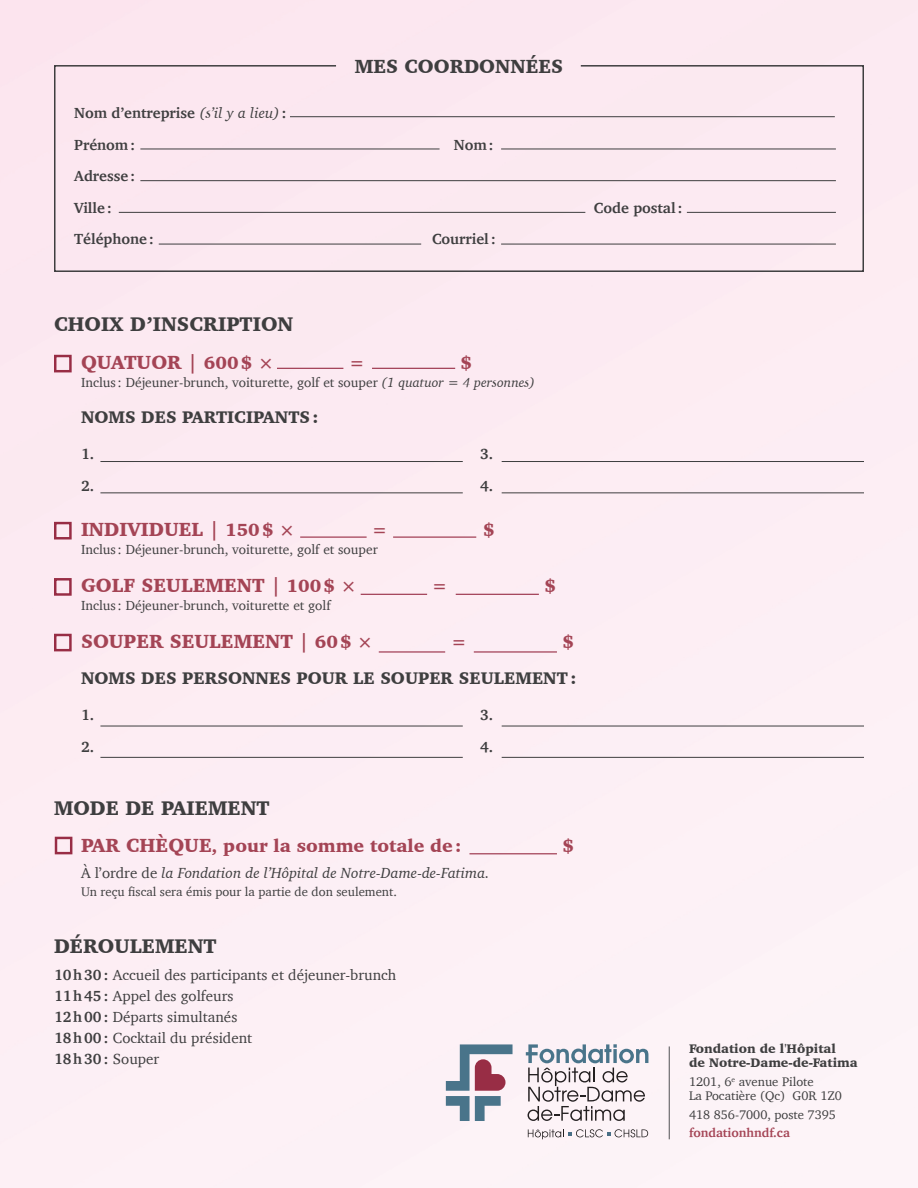
<style>
.page{position:relative;width:918px;height:1188px;background:#fff}
.page>*{position:absolute;margin:0;border:0;box-sizing:border-box;transform-origin:0 0}
.t1{font:900 20.25px "Charter";color:#3e3e3f}
.t2{font:900 19.5px "Charter";color:#a44455}
.t3{font:900 19.5px "Charter";color:#3e3e3f}
.t4{font:900 18px "Charter";color:#a44455}
.t5{font:900 17.25px "Charter";color:#3e3e3f}
.t6{font:15px "Charter";color:#3e3e3f}
.t7{font:700 15px "Charter";color:#3e3e3f}
.t8{font:italic 15px "Charter";color:#3e3e3f}
.t9{font:13.5px "Charter";color:#3e3e3f}
.t10{font:12.75px/14.2px "Charter";color:#3e3e3f}
.t11{font:900 12.75px/14.2px "Charter";color:#3e3e3f}
.t12{font:700 12.75px "Charter";color:#a44455}
.s1{font-weight:400;font-style:italic}
.s2{font-size:18px}
.s3{font-style:italic}
.s4{font-size:19.5px}
.s5{font-style:normal}
.s6{font-weight:700}
.s7{font-weight:400}
</style>
<div class="page">
<hr style="left:100px;top:726px;width:363px;height:1px;background:#3e3e3f">
<hr style="left:100px;top:461px;width:363px;height:1px;background:#3e3e3f">
<hr style="left:502px;top:726px;width:362px;height:1px;background:#3e3e3f">
<hr style="left:502px;top:461px;width:362px;height:1px;background:#3e3e3f">
<hr style="left:100px;top:757px;width:363px;height:1px;background:#3e3e3f">
<hr style="left:100px;top:492px;width:363px;height:1px;background:#3e3e3f">
<hr style="left:502px;top:757px;width:362px;height:1px;background:#3e3e3f">
<hr style="left:502px;top:492px;width:362px;height:1px;background:#3e3e3f">
<hr style="left:277px;top:368px;width:66px;height:1px;background:#982d45">
<hr style="left:300px;top:537px;width:67px;height:1px;background:#982d45">
<hr style="left:361px;top:594px;width:66px;height:1px;background:#982d45">
<hr style="left:379px;top:651px;width:66px;height:2px;background:#982d45">
<hr style="left:372px;top:368px;width:83px;height:1px;background:#982d45">
<hr style="left:393px;top:537px;width:83px;height:1px;background:#982d45">
<hr style="left:456px;top:594px;width:83px;height:1px;background:#982d45">
<hr style="left:474px;top:651px;width:83px;height:2px;background:#982d45">
<div style="left:54px;top:355px;width:18px;height:17px;border:2px solid #982d45"></div>
<div style="left:54px;top:522px;width:18px;height:18px;border:2px solid #982d45"></div>
<div style="left:54px;top:578px;width:18px;height:18px;border:2px solid #982d45"></div>
<div style="left:54px;top:634px;width:18px;height:17px;border:2px solid #982d45"></div>
<div style="left:55px;top:837px;width:17px;height:17px;border:2px solid #982d45"></div>
<hr style="left:469px;top:853px;width:88px;height:1px;background:#982d45">
<hr style="left:669px;top:1046px;width:1px;height:93px;background:#636366">
<svg style="left:446px;top:1044px;width:67px;height:77px"></svg>
<svg style="left:526px;top:1044px;width:122px;height:77px"></svg>
<svg style="left:528px;top:1129px;width:120px;height:10px"></svg>
<div style="left:53px;top:64px;width:812px;height:209px;background:#fce9f0"></div>
<p class="t3" style="left:355px;top:54px;width:210px">MES COORDONNÉES</p>
<p class="t7" style="left:74px;top:100px;width:214px">Nom d’entreprise <span class="s1">(s’il y a lieu)</span> :</p>
<p class="t7" style="left:74px;top:132px;width:63px">Prénom:</p>
<p class="t7" style="left:454px;top:132px;width:41px">Nom:</p>
<p class="t7" style="left:74px;top:163px;width:63px">Adresse:</p>
<p class="t7" style="left:74px;top:195px;width:39px">Ville:</p>
<p class="t7" style="left:594px;top:195px;width:90px">Code postal:</p>
<p class="t7" style="left:74px;top:226px;width:81px">Téléphone:</p>
<p class="t7" style="left:432px;top:226px;width:65px">Courriel:</p>
<p class="t1" style="left:54px;top:312px;width:241px">CHOIX D’INSCRIPTION</p>
<p class="t2" style="left:81px;top:351px;width:194px">QUATUOR | <span class="s2">600$ ×</span></p>
<p class="t4" style="left:350px;top:352px;width:16px">=</p>
<p class="t4" style="left:461px;top:352px;width:13px">$</p>
<p class="t9" style="left:81px;top:371px;width:456px">Inclus : Déjeuner-brunch, voiturette, golf et souper <span class="s3">(1 quatuor = 4 personnes)</span></p>
<p class="t5" style="left:81px;top:407px;width:239px">NOMS DES PARTICIPANTS:</p>
<p class="t7" style="left:81px;top:441px;width:15px">1.</p>
<p class="t7" style="left:480px;top:441px;width:15px">3.</p>
<p class="t7" style="left:81px;top:473px;width:15px">2.</p>
<p class="t7" style="left:480px;top:473px;width:15px">4.</p>
<p class="t2" style="left:81px;top:517px;width:215px">INDIVIDUEL | <span class="s2">150$ ×</span></p>
<p class="t4" style="left:372px;top:518px;width:16px">=</p>
<p class="t4" style="left:483px;top:518px;width:13px">$</p>
<p class="t9" style="left:81px;top:538px;width:298px">Inclus : Déjeuner-brunch, voiturette, golf et souper</p>
<p class="t2" style="left:81px;top:573px;width:277px">GOLF SEULEMENT | <span class="s2">100$ ×</span></p>
<p class="t4" style="left:432px;top:575px;width:16px">=</p>
<p class="t4" style="left:545px;top:575px;width:13px">$</p>
<p class="t9" style="left:81px;top:594px;width:251px">Inclus : Déjeuner-brunch, voiturette et golf</p>
<p class="t2" style="left:81px;top:630px;width:293px">SOUPER SEULEMENT | <span class="s2">60$ ×</span></p>
<p class="t4" style="left:452px;top:631px;width:16px">=</p>
<p class="t4" style="left:563px;top:631px;width:13px">$</p>
<p class="t5" style="left:81px;top:668px;width:497px">NOMS DES PERSONNES POUR LE SOUPER SEULEMENT:</p>
<p class="t7" style="left:81px;top:702px;width:15px">1.</p>
<p class="t7" style="left:480px;top:702px;width:15px">3.</p>
<p class="t7" style="left:81px;top:734px;width:15px">2.</p>
<p class="t7" style="left:480px;top:734px;width:15px">4.</p>
<p class="t1" style="left:54px;top:795px;width:217px">MODE DE PAIEMENT</p>
<p class="t4" style="left:81px;top:834px;width:382px"><span class="s4">PAR CHÈQUE</span>, pour la somme totale de:</p>
<p class="t4" style="left:563px;top:834px;width:13px">$</p>
<p class="t8" style="left:81px;top:861px;width:410px"><span class="s5">À l’ordre de</span> la Fondation de l’Hôpital de Notre-Dame-de-Fatima.</p>
<p class="t10" style="left:81px;top:885px;width:317px">Un reçu fiscal sera émis pour la partie de don seulement.</p>
<p class="t1" style="left:54px;top:933px;width:164px">DÉROULEMENT</p>
<p class="t6" style="left:54px;top:962px;width:344px"><span class="s6">10h30:</span> Accueil des participants et déjeuner-brunch</p>
<p class="t6" style="left:54px;top:983px;width:181px"><span class="s6">11h45:</span> Appel des golfeurs</p>
<p class="t6" style="left:54px;top:1004px;width:185px"><span class="s6">12h00:</span> Départs simultanés</p>
<p class="t6" style="left:54px;top:1025px;width:200px"><span class="s6">18h00:</span> Cocktail du président</p>
<p class="t7" style="left:54px;top:1046px;width:107px">18h30: <span class="s7">Souper</span></p>
<p class="t11" style="left:689px;top:1041px;width:170px">Fondation de l'Hôpital<br>de Notre-Dame-de-Fatima</p>
<p class="t10" style="left:689px;top:1074px;width:155px">1201, 6<sup>e</sup> avenue Pilote<br>La Pocatière (Qc) G0R 1Z0</p>
<p class="t10" style="left:689px;top:1107px;width:149px">418 856-7000, poste 7395</p>
<p class="t12" style="left:689px;top:1122px;width:102px">fondationhndf.ca</p>
</div>
